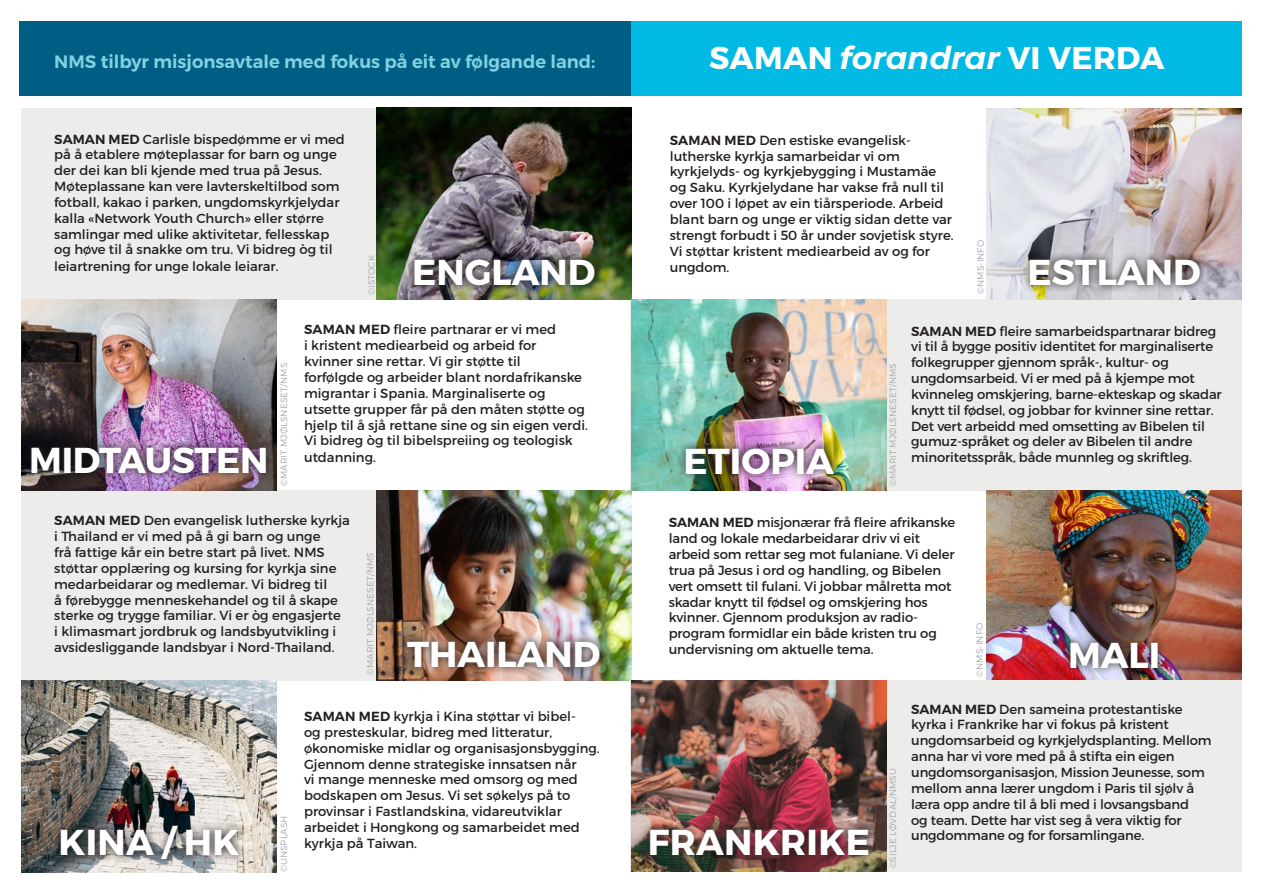
<style>
.page{position:relative;width:1263px;height:893px;background:#fff}
.page>*{position:absolute;margin:0;border:0;box-sizing:border-box;transform-origin:0 0}
.t1{font:700 36px "Montserrat";color:#fff}
.t2{font:700 31.5px "Montserrat";letter-spacing:.01em;color:#fff}
.t3{font:600 18px "Montserrat";color:#81d2e0}
.t4{font:13.2px/15.9px "Montserrat";color:#231f20}
.t5{font:300 9px "Montserrat";letter-spacing:.01em;color:#a8a9ad}
.s1{font-style:italic}
.s2{font-weight:600}
</style>
<div class="page">
<div style="left:630px;top:299px;width:611px;height:191px;background:#ececeb"></div>
<div style="left:21px;top:490px;width:610px;height:191px;background:#ececeb"></div>
<div style="left:21px;top:108px;width:610px;height:191px;background:#ececeb"></div>
<img style="left:376px;top:108px;width:255px;height:191px">
<img style="left:631px;top:299px;width:255px;height:191px">
<img style="left:376px;top:490px;width:255px;height:191px">
<img style="left:986px;top:490px;width:256px;height:191px">
<img style="left:21px;top:299px;width:255px;height:191px">
<img style="left:986px;top:108px;width:256px;height:191px">
<img style="left:399px;top:632px;width:209px;height:44px">
<svg style="left:1021px;top:250px;width:187px;height:44px;background:#959191"></svg>
<img style="left:406px;top:251px;width:197px;height:43px">
<img style="left:677px;top:439px;width:165px;height:43px">
<img style="left:1061px;top:634px;width:106px;height:43px">
<img style="left:23px;top:439px;width:252px;height:43px">
<div style="left:631px;top:21px;width:611px;height:75px;background:#00bae4"></div>
<div style="left:20px;top:21px;width:611px;height:75px;background:#005d83"></div>
<img style="left:21px;top:681px;width:255px;height:191px">
<svg style="left:52px;top:817px;width:195px;height:51px;background:#7d7c7b"></svg>
<div style="left:630px;top:680px;width:611px;height:192px;background:#ececeb"></div>
<img style="left:631px;top:680px;width:255px;height:192px">
<img style="left:641px;top:820px;width:237px;height:44px">
<p class="t3" style="left:54px;top:51px;width:543px">NMS tilbyr misjonsavtale med fokus på eit av følgande land:</p>
<p class="t2" style="left:709px;top:38px;width:457px">SAMAN <span class="s1">forandrar</span> VI VERDA</p>
<p class="t4" style="left:54px;top:131px;width:292px"><span class="s2">SAMAN MED</span> Carlisle bispedømme er vi med på å etablere møteplassar for barn og unge der dei kan bli kjende med trua på Jesus.<br>Møteplassane kan vere lavterskeltilbod som fotball, kakao i parken, ungdomskyrkjelydar kalla «Network Youth Church» eller større samlingar med ulike aktivitetar, fellesskap og høve til å snakke om tru. Vi bidreg òg til leiartrening for unge lokale leiarar.</p>
<p class="t5" style="left:366px;top:295px;width:41px;rotate:-90deg">©ISTOCK</p>
<p class="t4" style="left:670px;top:132px;width:243px"><span class="s2">SAMAN MED</span> Den estiske evangelisk-</p>
<p class="t4" style="left:670px;top:148px;width:285px">lutherske kyrkja samarbeidar vi om kyrkjelyds- og kyrkjebygging i Mustamäe og Saku. Kyrkjelydane har vakse frå null til over 100 i løpet av ein tiårsperiode. Arbeid blant barn og unge er viktig sidan dette var strengt forbudt i 50 år under sovjetisk styre.<br>Vi støttar kristent mediearbeid av og for ungdom.</p>
<p class="t5" style="left:975px;top:294px;width:55px;rotate:-90deg">©NMS-INFO</p>
<p class="t1" style="left:412px;top:250px;width:185px">ENGLAND</p>
<p class="t1" style="left:1027px;top:250px;width:175px">ESTLAND</p>
<p class="t1" style="left:29px;top:438px;width:241px">MIDTAUSTEN</p>
<p class="t5" style="left:279px;top:486px;width:125px;rotate:-90deg">©MARIT MJØLSNESET/NMS</p>
<p class="t4" style="left:304px;top:322px;width:285px"><span class="s2">SAMAN MED</span> fleire partnarar er vi med<br>i kristent mediearbeid og arbeid for kvinner sine rettar. Vi gir støtte til<br>forfølgde og arbeider blant nordafrikanske migrantar i Spania. Marginaliserte og utsette grupper får på den måten støtte og hjelp til å sjå rettane sine og sin eigen verdi.<br>Vi bidreg òg til bibelspreiing og teologisk utdanning.</p>
<p class="t4" style="left:911px;top:323px;width:312px"><span class="s2">SAMAN MED</span> fleire samarbeidspartnarar bidreg vi til å bygge positiv identitet for marginaliserte folkegrupper gjennom språk-, kultur- og ungdomsarbeid. Vi er med på å kjempe mot kvinneleg omskjering, barne-ekteskap og skadar knytt til fødsel, og jobbar for kvinner sine rettar.<br>Det vert arbeidd med omsetting av Bibelen til gumuz-språket og deler av Bibelen til andre minoritetsspråk, både munnleg og skriftleg.</p>
<p class="t5" style="left:887px;top:486px;width:125px;rotate:-90deg">©MARIT MJØLSNESET/NMS</p>
<p class="t1" style="left:684px;top:438px;width:152px">ETIOPIA</p>
<p class="t4" style="left:54px;top:513px;width:297px"><span class="s2">SAMAN MED</span> Den evangelisk lutherske kyrkja i Thailand er vi med på å gi barn og unge<br>frå fattige kår ein betre start på livet. NMS støttar opplæring og kursing for kyrkja sine medarbeidarar og medlemar. Vi bidreg til<br>å førebygge menneskehandel og til å skape sterke og trygge familiar. Vi er òg engasjerte<br>i klimasmart jordbruk og landsbyutvikling i avsidesliggande landsbyar i Nord-Thailand.</p>
<p class="t5" style="left:365px;top:675px;width:125px;rotate:-90deg">©MARIT MJØLSNESET/NMS</p>
<p class="t1" style="left:407px;top:632px;width:195px">THAILAND</p>
<p class="t4" style="left:304px;top:708px;width:297px"><span class="s2">SAMAN MED</span> kyrkja i Kina støttar vi bibel-<br>og presteskular, bidreg med litteratur, økonomiske midlar og organisasjonsbygging.<br>Gjennom denne strategiske innsatsen når<br>vi mange menneske med omsorg og med bodskapen om Jesus. Vi set søkelys på to provinsar i Fastlandskina, vidareutviklar arbeidet i Hongkong og samarbeidet med</p>
<p class="t5" style="left:279px;top:872px;width:58px;rotate:-90deg">©UNSPLASH</p>
<p class="t1" style="left:58px;top:820px;width:182px">KINA / HK</p>
<p class="t4" style="left:304px;top:835px;width:115px">kyrkja på Taiwan.</p>
<p class="t4" style="left:669px;top:515px;width:288px"><span class="s2">SAMAN MED</span> misjonærar frå fleire afrikanske land og lokale medarbeidarar driv vi eit arbeid som rettar seg mot fulaniane. Vi deler trua på Jesus i ord og handling, og Bibelen vert omsett til fulani. Vi jobbar målretta mot skadar knytt til fødsel og omskjering hos</p>
<p class="t4" style="left:669px;top:610px;width:270px">kvinner. Gjennom produksjon av radio&shy;program formidlar ein både kristen tru og undervisning om aktuelle tema.</p>
<p class="t5" style="left:974px;top:677px;width:55px;rotate:-90deg">©NMS-INFO</p>
<p class="t1" style="left:1068px;top:633px;width:94px">MALI</p>
<p class="t1" style="left:648px;top:819px;width:224px">FRANKRIKE</p>
<p class="t5" style="left:887px;top:868px;width:102px;rotate:-90deg">©SILJE LØVDAL/NMSU</p>
<p class="t4" style="left:911px;top:701px;width:302px"><span class="s2">SAMAN MED</span> Den sameina protestantiske kyrka i Frankrike har vi fokus på kristent ungdomsarbeid og kyrkjelydsplanting. Mellom anna har vi vore med på å stifta ein eigen ungdomsorganisasjon, Mission Jeunesse, som mellom anna lærer ungdom i Paris til sjølv å læra opp andre til å bli med i lovsangsband<br>og team. Dette har vist seg å vera viktig for ungdommane og for forsamlingane.</p>
</div>
